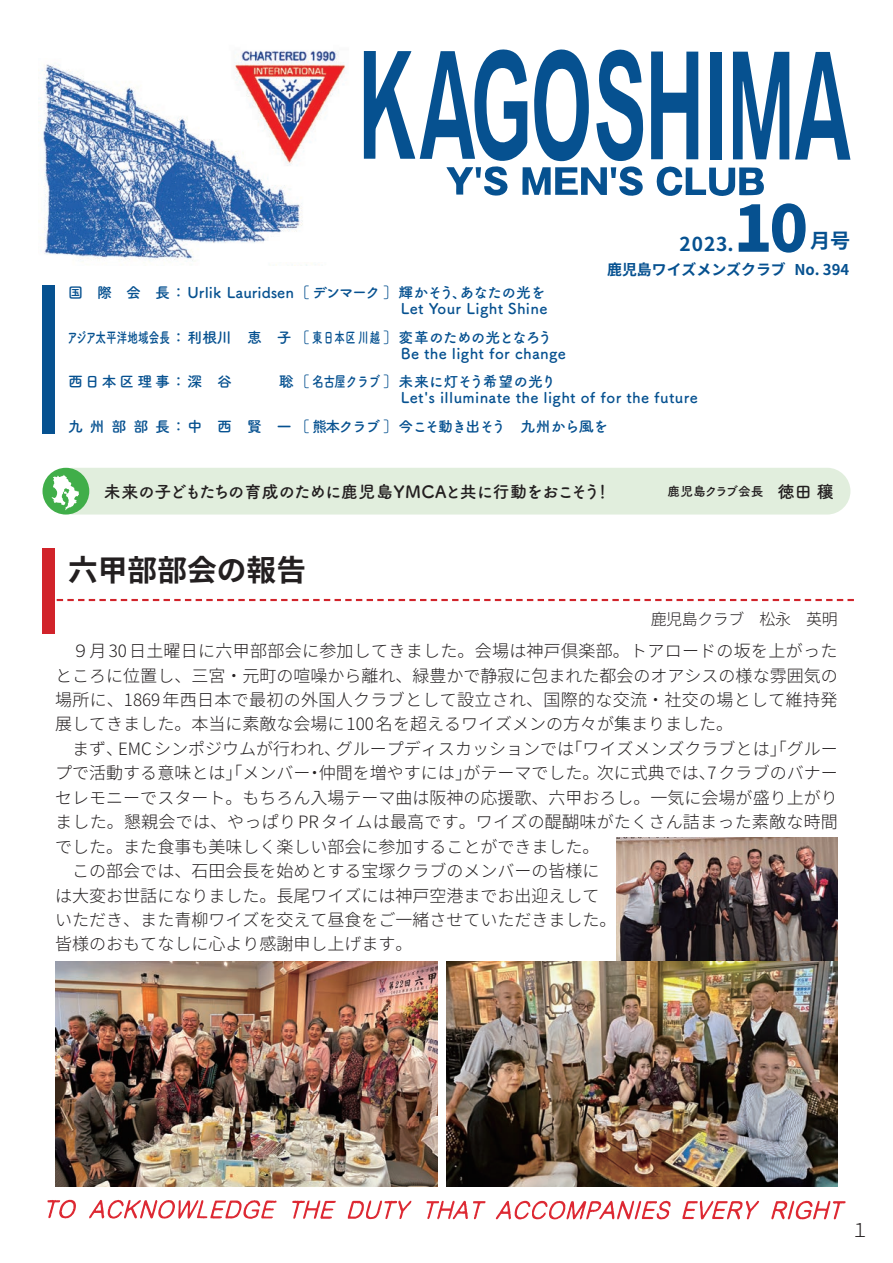
<style>
.page{position:relative;width:893px;height:1263px;background:#fff}
.page>*{position:absolute;margin:0;border:0;box-sizing:border-box;transform-origin:0 0}
.t1{font:800 63.75px "Source Han Sans JP";color:#065190}
.t2{font:700 29.7px "Source Han Sans JP";color:#231f20}
.t3{font:700 20.25px "Source Han Sans JP";color:#065190}
.t4{font:700 19.2px "Source Han Sans JP";color:#065190}
.t5{font:300 19.2px "Source Han Sans JP";color:#231f20}
.t6{font:300 16.95px "Source Han Sans JP";color:#231f20}
.t7{font:300 16.95px "Source Han Sans JP";letter-spacing:.02em;color:#231f20}
.t8{font:16.95px "Tsuku A Rd Gothic Std B";letter-spacing:-.035em;color:#231f20}
.t9{font:300 15.9px "Source Han Sans JP";letter-spacing:-.025em;color:#231f20}
.t10{font:14.85px/15.9px "Tsuku A Rd Gothic Std B";letter-spacing:.01em;color:#065190}
.t11{font:14.85px "Tsuku A Rd Gothic Std B";letter-spacing:.01em;color:#065190;scale:.71 1}
.t12{font:14.85px "Tsuku A Rd Gothic Std B";letter-spacing:-.07em;color:#065190}
.t13{font:14.85px "Tsuku A Rd Gothic Std B";letter-spacing:-.055em;color:#065190}
.t14{font:700 14.85px "Source Han Sans JP";color:#065190}
.t15{font:12.75px "Tsuku A Rd Gothic Std B";color:#231f20}
</style>
<div class="page">
<svg style="left:733px;top:52px;width:56px;height:107px"></svg>
<svg style="left:651px;top:52px;width:47px;height:107px"></svg>
<svg style="left:795px;top:52px;width:55px;height:108px"></svg>
<div style="left:710px;top:52px;width:11px;height:107px;background:#065190"></div>
<svg style="left:656px;top:166px;width:108px;height:30px"></svg>
<svg style="left:364px;top:49px;width:280px;height:147px"></svg>
<img style="left:38px;top:64px;width:274px;height:202px">
<div style="left:264px;top:242px;width:65px;height:20px;background:#fff"></div>
<svg style="left:682px;top:1201px;width:77px;height:18px"></svg>
<svg style="left:47px;top:1199px;width:29px;height:19px"></svg>
<svg style="left:348px;top:1200px;width:63px;height:19px"></svg>
<svg style="left:292px;top:1200px;width:44px;height:19px"></svg>
<svg style="left:426px;top:1201px;width:60px;height:18px"></svg>
<svg style="left:89px;top:1199px;width:187px;height:20px"></svg>
<svg style="left:771px;top:1200px;width:74px;height:19px"></svg>
<svg style="left:496px;top:1200px;width:175px;height:19px"></svg>
<img style="left:223px;top:50px;width:123px;height:119px">
<div style="left:43px;top:285px;width:12px;height:149px;background:#065190"></div>
<div style="left:43px;top:468px;width:46px;height:46px;background:#40ae49;border-radius:50%"></div>
<div style="left:51px;top:468px;width:799px;height:46px;background:#e1eedd"></div>
<div style="left:43px;top:549px;width:12px;height:85px;background:#d1232a"></div>
<svg style="left:56px;top:599px;width:798px;height:2px"></svg>
<img style="left:617px;top:838px;width:221px;height:140px">
<img style="left:446px;top:961px;width:391px;height:225px">
<img style="left:55px;top:961px;width:383px;height:225px">
<h1 class="t1" style="left:734px;top:192px;width:76px">10</h1>
<p class="t3" style="left:810px;top:230px;width:42px">月号</p>
<p class="t4" style="left:679px;top:233px;width:56px">2023.</p>
<p class="t14" style="left:607px;top:261px;width:180px">鹿児島ワイズメンズクラブ</p>
<p class="t10" style="left:68px;top:284px;width:479px">国 際 会 長：Urlik Lauridsen] デンマーク [輝かそうあなたの光を</p>
<p class="t11" style="left:68px;top:326px;width:684px">アジア太平洋地域会長：利根川　恵　子 ] 東日本区川越 [変革のための光となろう</p>
<p class="t10" style="left:68px;top:373px;width:166px">西日本区理事：深　谷</p>
<p class="t12" style="left:68px;top:415px;width:541px">九州部部長：中　西　賢　一 ] 熊本クラブ [今こそ動き出そう　九州から風を</p>
<p class="t10" style="left:401px;top:284px;width:148px;text-indent:51px">、<br>Let Your Light Shine</p>
<p class="t10" style="left:401px;top:344px;width:167px">Be the light for change</p>
<p class="t10" style="left:401px;top:389px;width:299px">Let s' illuminate the light of for the future</p>
<p class="t13" style="left:249px;top:370px;width:308px">　　聡] 名古屋クラブ [未来に灯そう希望の光り</p>
<p class="t14" style="left:794px;top:261px;width:56px">No. 394</p>
<p class="t8" style="left:104px;top:478px;width:498px">未来の子どもたちの育成のために鹿児島YMCAと共に行動をおこそう</p>
<p class="t8" style="left:594px;top:478px;width:19px">！</p>
<h2 class="t2" style="left:68px;top:553px;width:240px">六甲部部会の報告</h2>
<p class="t15" style="left:668px;top:481px;width:97px">鹿児島クラブ会長</p>
<p class="t8" style="left:778px;top:478px;width:57px">徳田穰</p>
<p class="t9" style="left:651px;top:610px;width:188px">鹿児島クラブ　松永　英明</p>
<p class="t6" style="left:72px;top:641px;width:767px">９月30日土曜日に六甲部部会に参加してきました。会場は神戸倶楽部。トアロードの坂を上がった</p>
<p class="t6" style="left:55px;top:666px;width:784px">ところに位置し、三宮・元町の喧噪から離れ、緑豊かで静寂に包まれた都会のオアシスの様な雰囲気の</p>
<p class="t7" style="left:55px;top:690px;width:784px">場所に、1869年西日本で最初の外国人クラブとして設立され、国際的な交流・社交の場として維持発</p>
<p class="t6" style="left:55px;top:715px;width:679px">展してきました。本当に素敵な会場に100 名を超えるワイズメンの方々が集まりました。</p>
<p class="t6" style="left:566px;top:739px;width:274px">「ワイズメンズクラブとは」「グルー</p>
<p class="t6" style="left:336px;top:739px;width:240px">グループディスカッションでは</p>
<p class="t6" style="left:118px;top:739px;width:225px">EMCシンポジウムが行われ、</p>
<p class="t6" style="left:72px;top:739px;width:53px">まず、</p>
<p class="t6" style="left:597px;top:763px;width:242px">次に式典では 7、クラブのバナー</p>
<p class="t6" style="left:55px;top:763px;width:257px">プで活動する意味とは」「メンバー</p>
<p class="t6" style="left:55px;top:788px;width:784px">セレモニーでスタート。もちろん入場テーマ曲は阪神の応援歌、六甲おろし。一気に会場が盛り上がり</p>
<p class="t6" style="left:55px;top:812px;width:784px">ました。懇親会では、やっぱりPR タイムは最高です。ワイズの醍醐味がたくさん詰まった素敵な時間</p>
<p class="t6" style="left:55px;top:837px;width:546px">でした。また食事も美味しく楽しい部会に参加することができました。</p>
<p class="t6" style="left:72px;top:861px;width:529px">この部会では、石田会長を始めとする宝塚クラブのメンバーの皆様に</p>
<p class="t6" style="left:55px;top:886px;width:546px">は大変お世話になりました。長尾ワイズには神戸空港までお出迎えして</p>
<p class="t6" style="left:55px;top:910px;width:563px">いただき、また青柳ワイズを交えて昼食をご一緒させていただきました。</p>
<p class="t6" style="left:55px;top:935px;width:359px">皆様のおもてなしに心より感謝申し上げます。</p>
<p class="t6" style="left:463px;top:763px;width:138px">がテーマでした。</p>
<p class="t6" style="left:319px;top:763px;width:155px">仲間を増やすには」</p>
<p class="t6" style="left:306px;top:763px;width:19px">・</p>
<p class="t5" style="left:850px;top:1219px;width:21px">１</p>
</div>
